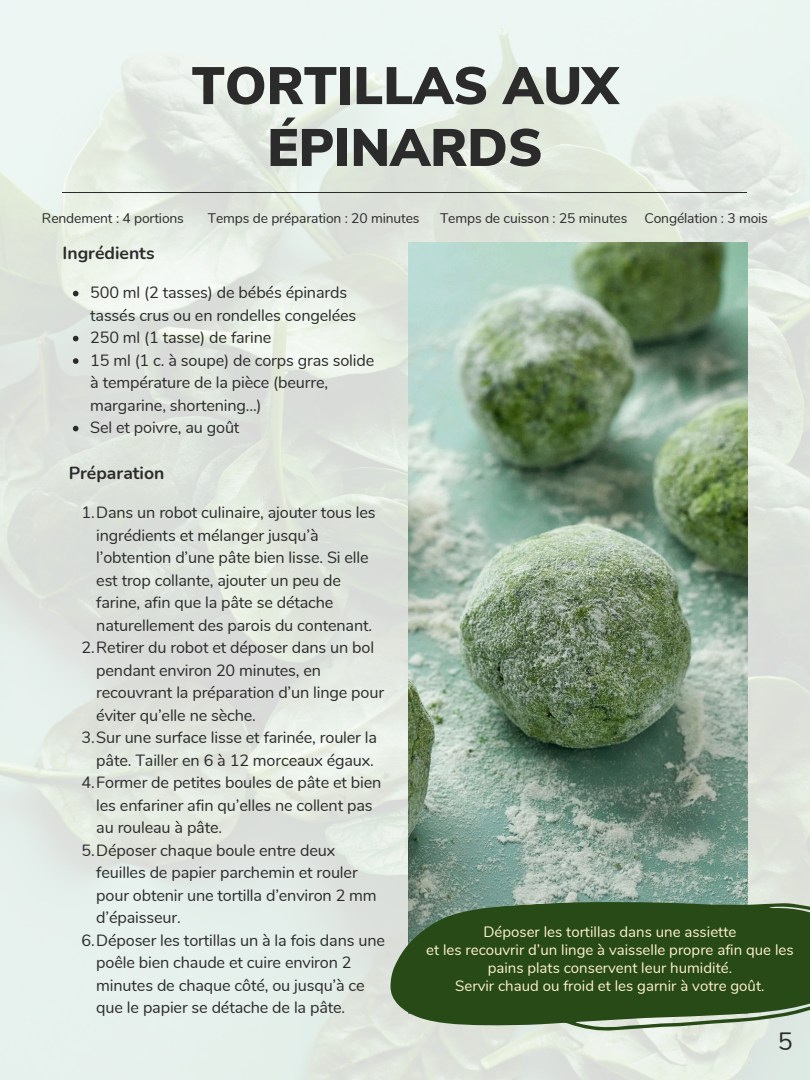
<style>
.page{position:relative;width:810px;height:1080px;background:#fff}
.page>*{position:absolute;margin:0;border:0;box-sizing:border-box;transform-origin:0 0}
.t1{font:900 52.5px/61.9px "Nunito Sans";color:#2b2b2b;text-align:center}
.t2{font:25px "Nunito";color:#2b2b2b}
.t3{font:700 17.5px "Nunito";color:#2b2b2b}
.t4{font:16.25px/22.5px "Nunito";letter-spacing:-.01em;color:#2b2b2b}
.t5{font:15px/17.8px "Nunito";color:#fff1cb;text-align:center}
.t6{font:13.88px "Nunito";letter-spacing:-.01em;color:#2b2b2b}
</style>
<div class="page">
<img style="left:0;top:0;width:810px;height:1080px">
<hr style="left:63px;top:192px;width:684px;height:1px;background:#2b2b2b">
<svg style="left:73px;top:291px;width:6px;height:5px"></svg>
<svg style="left:73px;top:336px;width:6px;height:5px"></svg>
<svg style="left:73px;top:358px;width:6px;height:6px"></svg>
<svg style="left:73px;top:426px;width:6px;height:5px"></svg>
<img style="left:409px;top:243px;width:338px;height:643px">
<svg style="left:386px;top:886px;width:424px;height:157px;background:#55724c"></svg>
<h1 class="t1" style="left:192px;top:56px;width:428px">TORTILLAS AUX<br>ÉPINARDS</h1>
<p class="t6" style="left:42px;top:209px;width:143px">Rendement : 4 portions</p>
<p class="t6" style="left:208px;top:209px;width:213px">Temps de préparation : 20 minutes</p>
<p class="t6" style="left:440px;top:209px;width:329px">Temps de cuisson : 25 minutes Congélation : 3 mois</p>
<p class="t3" style="left:63px;top:241px;width:93px">Ingrédients</p>
<h2 class="t4" style="left:90px;top:282px;width:268px">500 ml (2 tasses) de bébés épinards tassés crus ou en rondelles congelées</h2>
<p class="t4" style="left:90px;top:327px;width:183px">250 ml (1 tasse) de farine</p>
<p class="t4" style="left:90px;top:349px;width:286px">15 ml (1 c. à soupe) de corps gras solide à température de la pièce (beurre, margarine, shortening...)</p>
<p class="t4" style="left:90px;top:417px;width:151px">Sel et poivre, au goût</p>
<h2 class="t3" style="left:69px;top:461px;width:97px">Préparation</h2>
<p class="t4" style="left:96px;top:501px;width:281px;text-indent:-15px">1.Dans un robot culinaire, ajouter tous les ingrédients et mélanger jusqu’à l’obtention d’une pâte bien lisse. Si elle est trop collante, ajouter un peu de farine, afin que la pâte se détache naturellement des parois du contenant.</p>
<p class="t4" style="left:96px;top:636px;width:289px;text-indent:-15px">2.Retirer du robot et déposer dans un bol pendant environ 20 minutes, en recouvrant la préparation d’un linge pour éviter qu’elle ne sèche.</p>
<p class="t4" style="left:82px;top:726px;width:297px;text-align:right">3.Sur une surface lisse et farinée, rouler la pâte. Tailler en 6 à 12 morceaux égaux.</p>
<p class="t4" style="left:96px;top:771px;width:287px;text-indent:-15px">4.Former de petites boules de pâte et bien les enfariner afin qu’elles ne collent pas au rouleau à pâte.</p>
<p class="t4" style="left:96px;top:839px;width:282px;text-indent:-15px">5.Déposer chaque boule entre deux feuilles de papier parchemin et rouler pour obtenir une tortilla d’environ 2 mm d’épaisseur.</p>
<p class="t4" style="left:96px;top:929px;width:290px;text-indent:-15px">6.Déposer les tortillas un à la fois dans une poêle bien chaude et cuire environ 2 minutes de chaque côté, ou jusqu’à ce que le papier se détache de la pâte.</p>
<p class="t5" style="left:483px;top:924px;width:254px">Déposer les tortillas dans une assiette</p>
<p class="t5" style="left:426px;top:941px;width:369px">et les recouvrir d’un linge à vaisselle propre afin que les pains plats conservent leur humidité.</p>
<p class="t5" style="left:455px;top:977px;width:311px">Servir chaud ou froid et les garnir à votre goût.</p>
<p class="t2" style="left:778px;top:1025px;width:16px">5</p>
</div>
